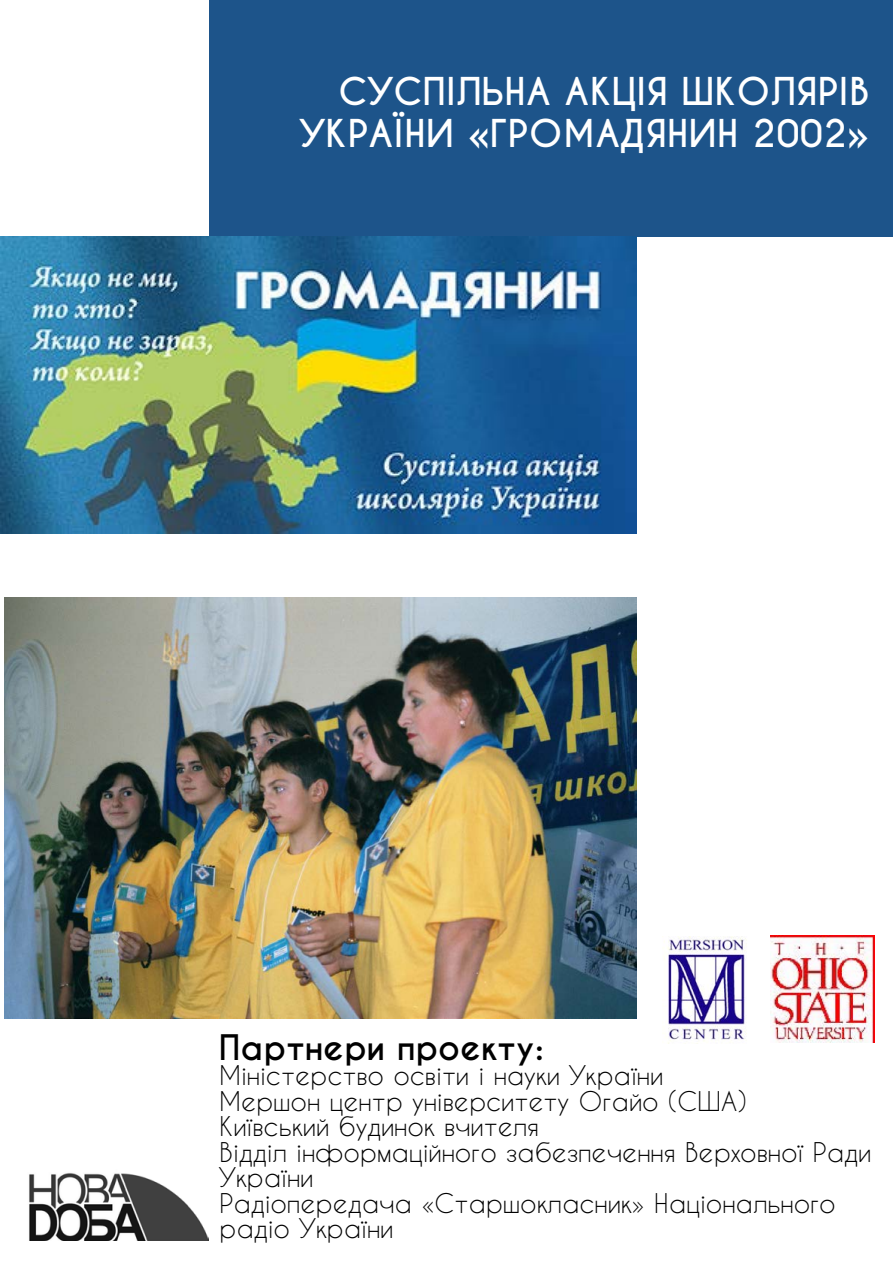
<style>
.page{position:relative;width:893px;height:1263px;background:#fff}
.page>*{position:absolute;margin:0;border:0;box-sizing:border-box;transform-origin:0 0}
.t1{font:700 36px/42px "Caviar Dreams";letter-spacing:.025em;color:#fff;text-align:right}
.t2{font:700 33px "Caviar Dreams";letter-spacing:.02em;color:#000}
.t3{font:25.5px/25.5px "Caviar Dreams";letter-spacing:.02em;color:#000}
</style>
<div class="page">
<div style="left:209px;top:0;width:684px;height:236px;background:#1d548a"></div>
<img style="left:0;top:236px;width:636px;height:297px">
<img style="left:29px;top:1173px;width:179px;height:67px">
<img style="left:664px;top:937px;width:83px;height:107px">
<img style="left:770px;top:936px;width:104px;height:106px">
<img style="left:4px;top:598px;width:632px;height:421px">
<h1 class="t1" style="left:300px;top:71px;width:570px">СУСПІЛЬНА АКЦІЯ ШКОЛЯРІВ<br>УКРАЇНИ «ГРОМАДЯНИН 2002»</h1>
<p class="t2" style="left:220px;top:1027px;width:326px">Партнери проекту:</p>
<p class="t3" style="left:220px;top:1062px;width:653px">Міністерство освіти і науки України<br>Мершон центр університету Огайо (США)<br>Київський будинок вчителя<br>Відділ інформаційного забезпечення Верховної Ради<br>України<br>Радіопередача «Старшокласник» Національного радіо України</p>
</div>
